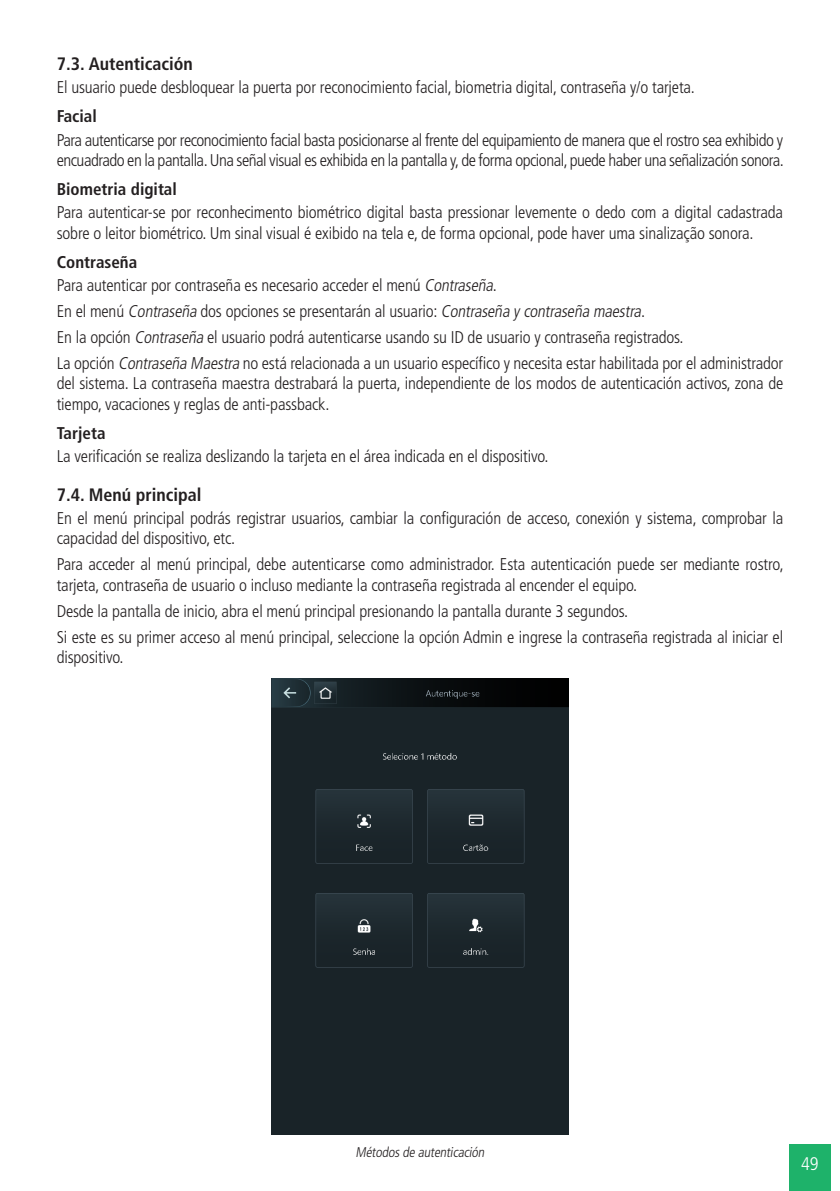
<style>
.page{position:relative;width:840px;height:1191px;background:#fff}
.page>*{position:absolute;margin:0;border:0;box-sizing:border-box;transform-origin:0 0}
.t1{font:300 condensed 18.2px "Frutiger LT Std";color:#fff}
.t2{font:700 condensed 18px "Frutiger LT Std";color:#231f20}
._0__Corpo_de_texto{font:300 condensed 17px/20.4px "Frutiger LT Std";letter-spacing:-.01em;color:#231f20}
._0__Corpo_de_texto-2{font:300 condensed 17px/20.4px "Frutiger LT Std";letter-spacing:-.03em;color:#231f20}
._3__Titulo_3{font:700 condensed 17px "Frutiger LT Std";color:#231f20}
._7__Legenda{font:italic 300 condensed 14px "Frutiger LT Std";color:#231f20}
.s1{font-style:italic}
</style>
<div class="page">
<div style="left:788px;top:1144px;width:42px;height:47px;background:#1eb26a"></div>
<img style="left:271px;top:678px;width:297px;height:456px">
<p class="t2" style="left:57px;top:53px;width:137px">7.3. Autenticación</p>
<p class="_0__Corpo_de_texto" style="left:57px;top:78px;width:639px">El usuario puede desbloquear la puerta por reconocimiento facial, biometria digital, contraseña y/o tarjeta.</p>
<p class="_3__Titulo_3" style="left:57px;top:106px;width:42px">Facial</p>
<p class="_0__Corpo_de_texto-2" style="left:57px;top:130px;width:728px">Para autenticarse por reconocimiento facial basta posicionarse al frente del equipamiento de manera que el rostro sea exhibido y encuadrado en la pantalla. Una señal visual es exhibida en la pantalla y, de forma opcional, puede haber una señalización sonora.</p>
<p class="_3__Titulo_3" style="left:57px;top:179px;width:122px">Biometria digital</p>
<p class="_0__Corpo_de_texto" style="left:57px;top:202px;width:727px">Para autenticar-se por reconhecimento biométrico digital basta pressionar levemente o dedo com a digital cadastrada sobre o leitor biométrico. Um sinal visual é exibido na tela e, de forma opcional, pode haver uma sinalização sonora.</p>
<p class="_3__Titulo_3" style="left:57px;top:251px;width:82px">Contraseña</p>
<p class="_0__Corpo_de_texto" style="left:57px;top:275px;width:441px">Para autenticar por contraseña es necesario acceder el menú <span class="s1">Contraseña</span>.</p>
<p class="_0__Corpo_de_texto" style="left:57px;top:301px;width:589px">E n e l m e n ú <span class="s1">Contraseña</span> d o s o p c i o n e s s e p re s e n ta rá n a l u s u a r i o : <span class="s1">Contraseña ycontraseña maestra</span>.</p>
<p class="_0__Corpo_de_texto" style="left:57px;top:327px;width:628px">En la opción <span class="s1">Contraseña</span> el usuario podrá autenticarse usando su ID de usuario y contraseña registrados.</p>
<p class="_0__Corpo_de_texto" style="left:57px;top:353px;width:727px;text-align:justify">La opción <span class="s1">Contraseña Maestra</span> no está relacionada a un usuario específico y necesita estar habilitada por el administrador del sistema. La contraseña maestra destrabará la puerta, independiente de los modos de autenticación activos, zona de tiempo, vacaciones y reglas de anti-passback.</p>
<p class="_3__Titulo_3" style="left:57px;top:423px;width:50px">Tarjeta</p>
<p class="_0__Corpo_de_texto" style="left:57px;top:446px;width:493px">La verificación se realiza deslizando la tarjeta en el área indicada en el dispositivo.</p>
<p class="t2" style="left:57px;top:483px;width:146px">7.4. Menú principal</p>
<p class="_0__Corpo_de_texto" style="left:57px;top:508px;width:727px">En el menú principal podrás registrar usuarios, cambiar la configuración de acceso, conexión y sistema, comprobar la capacidad del dispositivo, etc.</p>
<p class="_0__Corpo_de_texto" style="left:57px;top:554px;width:728px">Para acceder al menú principal, debe autenticarse como administrador. Esta autenticación puede ser mediante rostro, tarjeta, contraseña de usuario o incluso mediante la contraseña registrada al encender el equipo.</p>
<p class="_0__Corpo_de_texto" style="left:57px;top:601px;width:572px">Desde la pantalla de inicio, abra el menú principal presionando la pantalla durante 3 segundos.</p>
<p class="_0__Corpo_de_texto" style="left:57px;top:627px;width:727px">Si este es su primer acceso al menú principal, seleccione la opción Admin e ingrese la contraseña registrada al iniciar el dispositivo.</p>
<p class="_7__Legenda" style="left:355px;top:1144px;width:133px">Métodosde autenticación</p>
<p class="t1" style="left:800px;top:1153px;width:19px">49</p>
</div>
